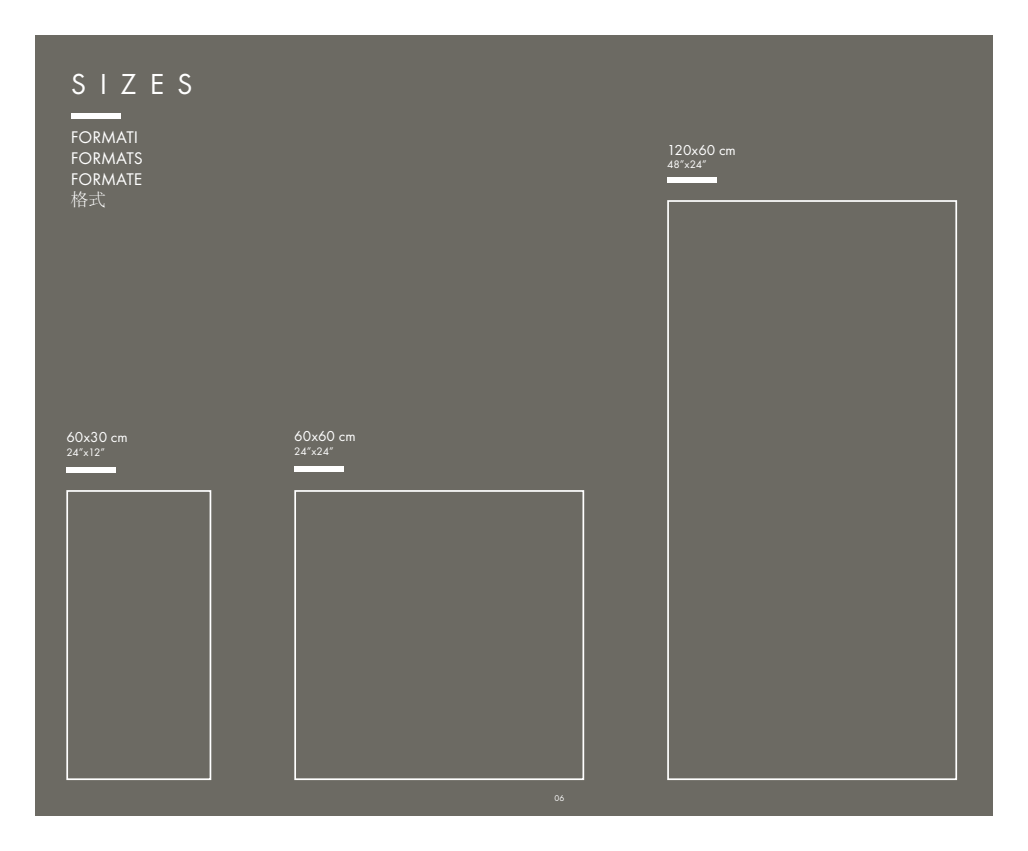
<style>
.page{position:relative;width:1028px;height:851px;background:#fff}
.page>*{position:absolute;margin:0;border:0;box-sizing:border-box;transform-origin:0 0}
.t1{font:30px "Futura T";letter-spacing:.44em;color:#fff}
.t2{font:17.5px/21px "Futura T";color:#fff}
.t3{font:300 17.5px "Adobe Song Std";color:#fff}
.t4{font:15px "Futura T";color:#fff}
.t5{font:11.25px "Futura T";letter-spacing:-.015em;color:#fff}
.t6{font:8.75px "Futura T";color:#fff}
</style>
<div class="page">
<div style="left:35px;top:35px;width:957px;height:780px;background:#6c6a63"></div>
<div style="left:294px;top:490px;width:290px;height:290px;border:2px solid #fff"></div>
<div style="left:667px;top:200px;width:290px;height:580px;border:2px solid #fff"></div>
<div style="left:66px;top:490px;width:145px;height:290px;border:2px solid #fff"></div>
<div style="left:667px;top:177px;width:50px;height:5px;background:#fff"></div>
<div style="left:294px;top:466px;width:50px;height:6px;background:#fff"></div>
<div style="left:66px;top:467px;width:50px;height:5px;background:#fff"></div>
<div style="left:71px;top:113px;width:49px;height:5px;background:#fff"></div>
<h1 class="t1" style="left:71px;top:66px;width:123px">SIZES</h1>
<p class="t2" style="left:71px;top:127px;width:73px">FORMATI<br>FORMATS<br>FORMATE</p>
<p class="t3" style="left:71px;top:190px;width:36px">格式</p>
<p class="t4" style="left:66px;top:428px;width:63px">60x30 cm</p>
<p class="t5" style="left:66px;top:445px;width:40px">24”x12”</p>
<p class="t4" style="left:294px;top:427px;width:63px">60x60 cm</p>
<p class="t5" style="left:294px;top:444px;width:41px">24”x24”</p>
<p class="t4" style="left:667px;top:141px;width:70px">120x60 cm</p>
<p class="t5" style="left:667px;top:158px;width:41px">48”x24”</p>
<p class="t6" style="left:554px;top:793px;width:11px">06</p>
</div>
